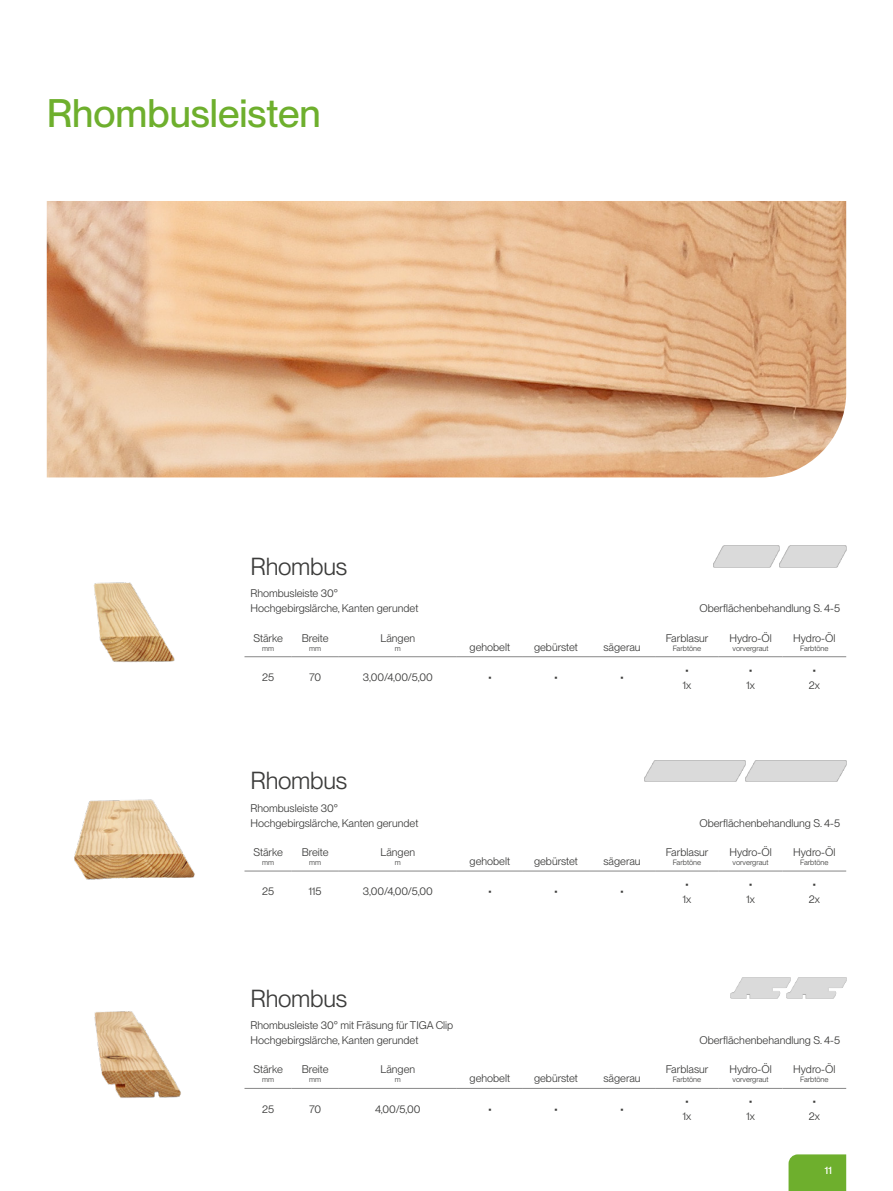
<style>
.page{position:relative;width:893px;height:1191px;background:#fff}
.page>*{position:absolute;margin:0;border:0;box-sizing:border-box;transform-origin:0 0}
.Titolo_verde{font:500 39px "PP Neue Montreal";color:#6eaf2d}
.Prodotto{font:24.15px "PP Neue Montreal";letter-spacing:-.01em;color:#3c3c3b}
.Descr_prodotto{font:10.8px "PP Neue Montreal";color:#3c3c3b}
.Titolo_Tabella{font:10.8px "PP Neue Montreal";color:#3c3c3b}
.Nome{font:10.8px "PP Neue Montreal";color:#3c3c3b}
.t1{font:500 10.5px "PP Neue Montreal";color:#fff}
.Misure_Tabella{font:7.5px "PP Neue Montreal";color:#3c3c3b}
</style>
<div class="page">
<div style="left:788px;top:1154px;width:58px;height:37px;background:#6eaf2d"></div>
<img style="left:47px;top:201px;width:799px;height:276px">
<hr style="left:244px;top:656px;width:48px;height:1px;background:#878787">
<hr style="left:292px;top:656px;width:47px;height:1px;background:#878787">
<hr style="left:339px;top:656px;width:118px;height:1px;background:#878787">
<hr style="left:457px;top:656px;width:66px;height:1px;background:#878787">
<hr style="left:523px;top:656px;width:66px;height:1px;background:#878787">
<hr style="left:589px;top:656px;width:66px;height:1px;background:#878787">
<hr style="left:655px;top:656px;width:64px;height:1px;background:#878787">
<hr style="left:719px;top:656px;width:63px;height:1px;background:#878787">
<hr style="left:782px;top:656px;width:64px;height:1px;background:#878787">
<img style="left:713px;top:546px;width:133px;height:21px">
<hr style="left:244px;top:870px;width:48px;height:1px;background:#878787">
<hr style="left:292px;top:870px;width:47px;height:1px;background:#878787">
<hr style="left:339px;top:870px;width:118px;height:1px;background:#878787">
<hr style="left:457px;top:870px;width:66px;height:1px;background:#878787">
<hr style="left:523px;top:870px;width:66px;height:1px;background:#878787">
<hr style="left:589px;top:870px;width:66px;height:1px;background:#878787">
<hr style="left:655px;top:870px;width:64px;height:1px;background:#878787">
<hr style="left:719px;top:870px;width:63px;height:1px;background:#878787">
<hr style="left:782px;top:870px;width:64px;height:1px;background:#878787">
<img style="left:644px;top:760px;width:202px;height:21px">
<hr style="left:244px;top:1088px;width:48px;height:1px;background:#878787">
<hr style="left:292px;top:1088px;width:47px;height:1px;background:#878787">
<hr style="left:339px;top:1088px;width:118px;height:1px;background:#878787">
<hr style="left:457px;top:1088px;width:66px;height:1px;background:#878787">
<hr style="left:523px;top:1088px;width:66px;height:1px;background:#878787">
<hr style="left:589px;top:1088px;width:66px;height:1px;background:#878787">
<hr style="left:655px;top:1088px;width:64px;height:1px;background:#878787">
<hr style="left:719px;top:1088px;width:63px;height:1px;background:#878787">
<hr style="left:782px;top:1088px;width:64px;height:1px;background:#878787">
<img style="left:790px;top:977px;width:56px;height:21px">
<img style="left:731px;top:977px;width:59px;height:21px">
<img style="left:94px;top:1011px;width:87px;height:87px">
<img style="left:74px;top:799px;width:121px;height:81px">
<img style="left:94px;top:582px;width:81px;height:81px">
<p class="Titolo_verde" style="left:47px;top:90px;width:276px">Rhombusleisten</p>
<p class="Prodotto" style="left:250px;top:552px;width:98px">Rhombus</p>
<p class="Descr_prodotto" style="left:250px;top:587px;width:89px">Rhombusleiste 30°</p>
<p class="Descr_prodotto" style="left:250px;top:602px;width:169px">Hochgebirgslärche, Kanten gerundet</p>
<p class="Descr_prodotto" style="left:699px;top:602px;width:142px">Oberflächenbehandlung S. 4-5</p>
<p class="Titolo_Tabella" style="left:253px;top:631px;width:31px">Stärke</p>
<p class="Misure_Tabella" style="left:262px;top:643px;width:13px">mm</p>
<p class="Titolo_Tabella" style="left:730px;top:631px;width:44px">Hydro-Öl</p>
<p class="Misure_Tabella" style="left:733px;top:643px;width:37px">vorvergraut</p>
<p class="Titolo_Tabella" style="left:793px;top:631px;width:44px">Hydro-Öl</p>
<p class="Misure_Tabella" style="left:800px;top:643px;width:30px">Farbtöne</p>
<p class="Titolo_Tabella" style="left:302px;top:631px;width:28px">Breite</p>
<p class="Misure_Tabella" style="left:309px;top:643px;width:13px">mm</p>
<p class="Titolo_Tabella" style="left:380px;top:631px;width:36px">Längen</p>
<p class="Misure_Tabella" style="left:395px;top:643px;width:7px">m</p>
<p class="Titolo_Tabella" style="left:470px;top:640px;width:42px">gehobelt</p>
<p class="Titolo_Tabella" style="left:534px;top:640px;width:45px">gebürstet</p>
<p class="Titolo_Tabella" style="left:603px;top:640px;width:39px">sägerau</p>
<p class="Titolo_Tabella" style="left:666px;top:631px;width:44px">Farblasur</p>
<p class="Misure_Tabella" style="left:673px;top:643px;width:30px">Farbtöne</p>
<p class="Nome" style="left:262px;top:671px;width:14px">25</p>
<p class="Nome" style="left:309px;top:671px;width:13px">70</p>
<p class="Nome" style="left:363px;top:671px;width:71px">3,00/4,00/5,00</p>
<p class="Nome" style="left:488px;top:671px;width:5px">•</p>
<p class="Nome" style="left:554px;top:671px;width:5px">•</p>
<p class="Nome" style="left:620px;top:671px;width:5px">•</p>
<p class="Nome" style="left:685px;top:663px;width:5px">•</p>
<p class="Nome" style="left:683px;top:678px;width:10px">1x</p>
<p class="Nome" style="left:749px;top:663px;width:5px">•</p>
<p class="Nome" style="left:746px;top:678px;width:10px">1x</p>
<p class="Nome" style="left:812px;top:663px;width:5px">•</p>
<p class="Nome" style="left:809px;top:678px;width:13px">2x</p>
<p class="Prodotto" style="left:250px;top:766px;width:98px">Rhombus</p>
<p class="Descr_prodotto" style="left:250px;top:801px;width:89px">Rhombusleiste 30°</p>
<p class="Descr_prodotto" style="left:250px;top:816px;width:169px">Hochgebirgslärche, Kanten gerundet</p>
<p class="Descr_prodotto" style="left:699px;top:816px;width:142px">Oberflächenbehandlung S. 4-5</p>
<p class="Titolo_Tabella" style="left:253px;top:846px;width:31px">Stärke</p>
<p class="Misure_Tabella" style="left:262px;top:858px;width:13px">mm</p>
<p class="Titolo_Tabella" style="left:730px;top:846px;width:44px">Hydro-Öl</p>
<p class="Misure_Tabella" style="left:733px;top:858px;width:37px">vorvergraut</p>
<p class="Titolo_Tabella" style="left:793px;top:846px;width:44px">Hydro-Öl</p>
<p class="Misure_Tabella" style="left:800px;top:858px;width:30px">Farbtöne</p>
<p class="Titolo_Tabella" style="left:302px;top:846px;width:28px">Breite</p>
<p class="Misure_Tabella" style="left:309px;top:858px;width:13px">mm</p>
<p class="Titolo_Tabella" style="left:380px;top:846px;width:36px">Längen</p>
<p class="Misure_Tabella" style="left:395px;top:858px;width:7px">m</p>
<p class="Titolo_Tabella" style="left:470px;top:855px;width:42px">gehobelt</p>
<p class="Titolo_Tabella" style="left:534px;top:855px;width:45px">gebürstet</p>
<p class="Titolo_Tabella" style="left:603px;top:855px;width:39px">sägerau</p>
<p class="Titolo_Tabella" style="left:666px;top:846px;width:44px">Farblasur</p>
<p class="Misure_Tabella" style="left:673px;top:858px;width:30px">Farbtöne</p>
<p class="Nome" style="left:262px;top:885px;width:14px">25</p>
<p class="Nome" style="left:309px;top:885px;width:14px">115</p>
<p class="Nome" style="left:363px;top:885px;width:71px">3,00/4,00/5,00</p>
<p class="Nome" style="left:488px;top:885px;width:5px">•</p>
<p class="Nome" style="left:554px;top:885px;width:5px">•</p>
<p class="Nome" style="left:620px;top:885px;width:5px">•</p>
<p class="Nome" style="left:685px;top:877px;width:5px">•</p>
<p class="Nome" style="left:683px;top:892px;width:10px">1x</p>
<p class="Nome" style="left:749px;top:877px;width:5px">•</p>
<p class="Nome" style="left:746px;top:892px;width:10px">1x</p>
<p class="Nome" style="left:812px;top:877px;width:5px">•</p>
<p class="Nome" style="left:809px;top:892px;width:13px">2x</p>
<p class="Prodotto" style="left:250px;top:984px;width:98px">Rhombus</p>
<p class="Descr_prodotto" style="left:250px;top:1019px;width:204px">Rhombusleiste 30° mit Fräsung für TIGA Clip</p>
<p class="Descr_prodotto" style="left:250px;top:1034px;width:169px">Hochgebirgslärche, Kanten gerundet</p>
<p class="Descr_prodotto" style="left:699px;top:1034px;width:142px">Oberflächenbehandlung S. 4-5</p>
<p class="Titolo_Tabella" style="left:253px;top:1063px;width:31px">Stärke</p>
<p class="Misure_Tabella" style="left:262px;top:1075px;width:13px">mm</p>
<p class="Titolo_Tabella" style="left:730px;top:1063px;width:44px">Hydro-Öl</p>
<p class="Misure_Tabella" style="left:733px;top:1075px;width:37px">vorvergraut</p>
<p class="Titolo_Tabella" style="left:793px;top:1063px;width:44px">Hydro-Öl</p>
<p class="Misure_Tabella" style="left:800px;top:1075px;width:30px">Farbtöne</p>
<p class="Titolo_Tabella" style="left:302px;top:1063px;width:28px">Breite</p>
<p class="Misure_Tabella" style="left:309px;top:1075px;width:13px">mm</p>
<p class="Titolo_Tabella" style="left:380px;top:1063px;width:36px">Längen</p>
<p class="Misure_Tabella" style="left:395px;top:1075px;width:7px">m</p>
<p class="Titolo_Tabella" style="left:470px;top:1072px;width:42px">gehobelt</p>
<p class="Titolo_Tabella" style="left:534px;top:1072px;width:45px">gebürstet</p>
<p class="Titolo_Tabella" style="left:603px;top:1072px;width:39px">sägerau</p>
<p class="Titolo_Tabella" style="left:666px;top:1063px;width:44px">Farblasur</p>
<p class="Misure_Tabella" style="left:673px;top:1075px;width:30px">Farbtöne</p>
<p class="Nome" style="left:262px;top:1102px;width:14px">25</p>
<p class="Nome" style="left:309px;top:1102px;width:13px">70</p>
<p class="Nome" style="left:375px;top:1102px;width:47px">4,00/5,00</p>
<p class="Nome" style="left:488px;top:1102px;width:5px">•</p>
<p class="Nome" style="left:554px;top:1102px;width:5px">•</p>
<p class="Nome" style="left:620px;top:1102px;width:5px">•</p>
<p class="Nome" style="left:685px;top:1095px;width:5px">•</p>
<p class="Nome" style="left:683px;top:1110px;width:10px">1x</p>
<p class="Nome" style="left:749px;top:1095px;width:5px">•</p>
<p class="Nome" style="left:746px;top:1110px;width:10px">1x</p>
<p class="Nome" style="left:812px;top:1095px;width:5px">•</p>
<p class="Nome" style="left:809px;top:1110px;width:13px">2x</p>
<p class="t1" style="left:825px;top:1163px;width:9px">11</p>
</div>
